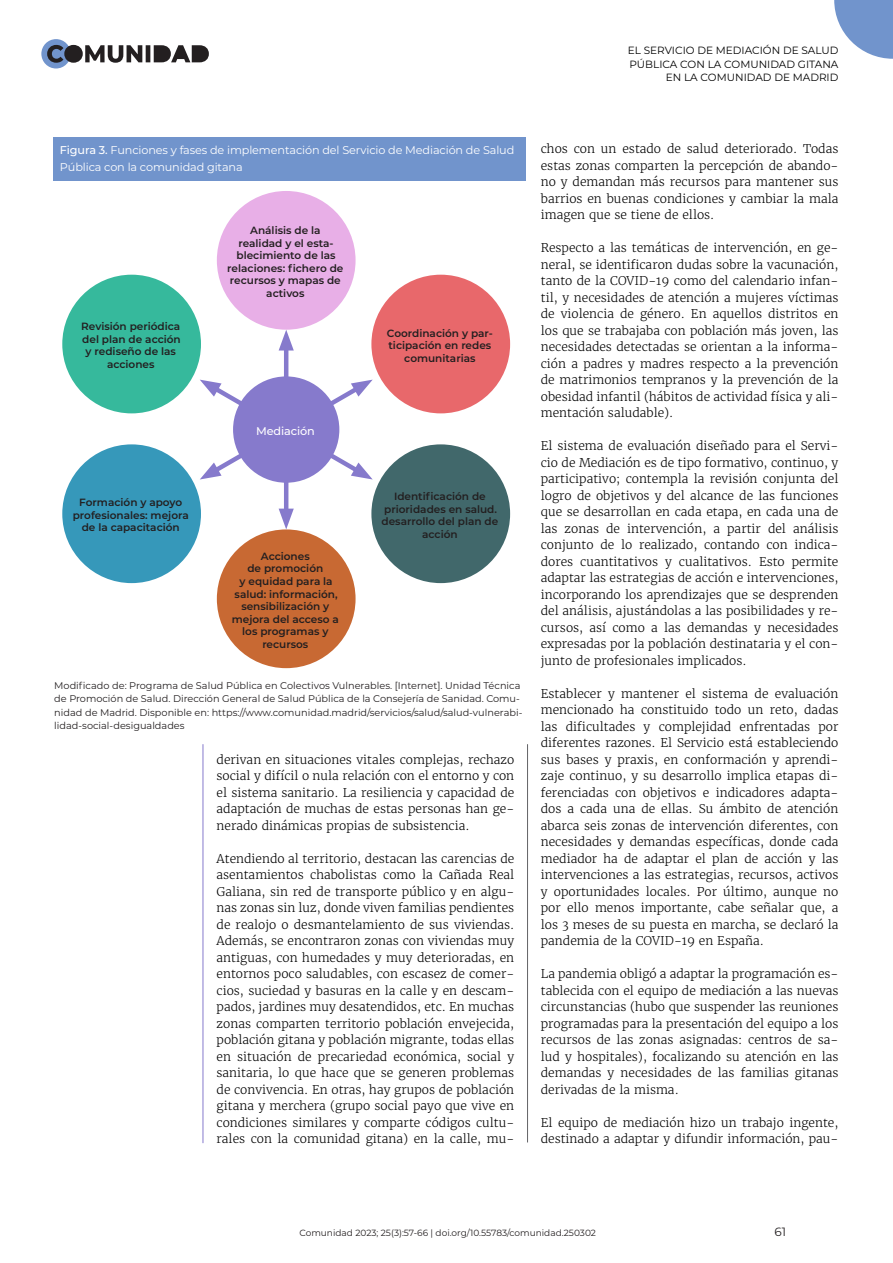
<style>
.page{position:relative;width:893px;height:1263px;background:#fff}
.page>*{position:absolute;margin:0;border:0;box-sizing:border-box;transform-origin:0 0}
.Texto{font:300 12px/16.5px "Merriweather";color:#000;text-align:justify}
.t1{font:12px "Montserrat";color:#231f20}
.titol_fig{font:11.25px/16.5px "Montserrat";letter-spacing:-.01em;color:#fff}
.titol_fig-2{font:500 11.25px "Montserrat";letter-spacing:-.01em;color:#fff}
.tabla_subtitol{font:600 10.5px/12.6px "Montserrat";color:#231f20;text-align:center}
.Variable1{font:10.5px/13.5px "Montserrat";color:#000;text-align:right}
.Taules_-_pies{font:9.75px/13.5px "Montserrat";color:#231f20}
.t2{font:9px "Montserrat";color:#231f20}
.s1{font-weight:500}
</style>
<div class="page">
<hr style="left:203px;top:744px;width:1px;height:399px;background:#867acc">
<hr style="left:527px;top:744px;width:1px;height:398px;background:#636366">
<div style="left:41px;top:39px;width:30px;height:29px;background:#7194cc;border-radius:50%"></div>
<svg style="left:47px;top:45px;width:162px;height:18px"></svg>
<svg style="left:834px;top:0;width:59px;height:59px"></svg>
<div style="left:54px;top:137px;width:471px;height:44px;background:#7194cc"></div>
<div style="left:217px;top:191px;width:139px;height:139px;background:#e8afe7;border-radius:50%"></div>
<div style="left:217px;top:529px;width:139px;height:139px;background:#c86933;border-radius:50%"></div>
<div style="left:371px;top:444px;width:139px;height:139px;background:#41686b;border-radius:50%"></div>
<div style="left:62px;top:444px;width:139px;height:139px;background:#3698ba;border-radius:50%"></div>
<div style="left:371px;top:275px;width:139px;height:138px;background:#e8686b;border-radius:50%"></div>
<div style="left:62px;top:275px;width:139px;height:138px;background:#36b99c;border-radius:50%"></div>
<hr style="left:284px;top:342px;width:4px;height:175px;background:#867acc">
<svg style="left:279px;top:330px;width:15px;height:20px"></svg>
<svg style="left:279px;top:509px;width:15px;height:20px"></svg>
<svg style="left:200px;top:380px;width:173px;height:99px"></svg>
<div style="left:233px;top:376px;width:106px;height:107px;background:#867acc;border-radius:50%"></div>
<p class="Variable1" style="left:628px;top:43px;width:212px">EL SERVICIO DE MEDIACIÓN DE SALUD<br>PÚBLICA CON LA COMUNIDAD GITANA<br>EN LA COMUNIDAD DE MADRID</p>
<p class="titol_fig" style="left:60px;top:142px;width:456px"><span class="s1">Figura 3.</span> Funciones y fases de implementación del Servicio de Mediación de Salud<br>Pública con la comunidad gitana</p>
<p class="tabla_subtitol" style="left:81px;top:320px;width:101px">Revisión periódica del plan de acción y rediseño de las acciones</p>
<p class="tabla_subtitol" style="left:73px;top:496px;width:118px">Formación y apoyo profesionales: mejora de la capacitación</p>
<p class="tabla_subtitol" style="left:227px;top:223px;width:118px">Análisis de la realidad y el esta&shy;blecimiento de las relaciones: fichero de recursos y mapas de activos</p>
<p class="titol_fig-2" style="left:256px;top:423px;width:60px">Mediación</p>
<p class="tabla_subtitol" style="left:232px;top:549px;width:109px">Acciones<br>de promoción<br>y equidad para la salud: información, sensibilización y mejora del acceso a los programas y recursos</p>
<p class="tabla_subtitol" style="left:387px;top:326px;width:107px">Coordinación y par&shy;ticipación en redes comunitarias</p>
<p class="tabla_subtitol" style="left:381px;top:489px;width:118px">Identificación de prioridades en salud. desarrollo del plan de acción</p>
<p class="Taules_-_pies" style="left:54px;top:678px;width:470px">Modificado de: Programa de Salud Pública en Colectivos Vulnerables. [Internet]. Unidad Técnica de Promoción de Salud. Dirección General de Salud Pública de la Consejería de Sanidad. Comu&shy;nidad de Madrid. Disponible en: https://www.comunidad.madrid/servicios/salud/salud-vulnerabi&shy;lidad-social-desigualdades</p>
<p class="Texto" style="left:217px;top:751px;width:299px">derivan en situaciones vitales complejas, rechazo social y difícil o nula relación con el entorno y con el sistema sanitario. La resiliencia y capacidad de adaptación de muchas de estas personas han ge&shy;nerado dinámicas propias de subsistencia.</p>
<p class="Texto" style="left:217px;top:850px;width:299px">Atendiendo al territorio, destacan las carencias de asentamientos chabolistas como la Cañada Real Galiana, sin red de transporte público y en algu&shy;nas zonas sin luz, donde viven familias pendientes de realojo o desmantelamiento de sus viviendas.<br>Además, se encontraron zonas con viviendas muy antiguas, con humedades y muy deterioradas, en entornos poco saludables, con escasez de comer&shy;cios, suciedad y basuras en la calle y en descam&shy;pados, jardines muy desatendidos, etc. En muchas zonas comparten territorio población envejecida, población gitana y población migrante, todas ellas en situación de precariedad económica, social y sanitaria, lo que hace que se generen problemas de convivencia. En otras, hay grupos de población gitana y merchera (grupo social payo que vive en condiciones similares y comparte códigos cultu&shy;rales con la comunidad gitana) en la calle, mu-</p>
<p class="Texto" style="left:541px;top:140px;width:299px">chos con un estado de salud deteriorado. Todas estas zonas comparten la percepción de abando&shy;no y demandan más recursos para mantener sus barrios en buenas condiciones y cambiar la mala imagen que se tiene de ellos.</p>
<p class="Texto" style="left:541px;top:239px;width:299px">Respecto a las temáticas de intervención, en ge&shy;neral, se identificaron dudas sobre la vacunación, tanto de la COVID-19 como del calendario infan&shy;til, y necesidades de atención a mujeres víctimas de violencia de género. En aquellos distritos en los que se trabajaba con población más joven, las necesidades detectadas se orientan a la informa&shy;ción a padres y madres respecto a la prevención de matrimonios tempranos y la prevención de la obesidad infantil (hábitos de actividad física y ali&shy;mentación saludable).</p>
<p class="Texto" style="left:541px;top:437px;width:299px">El sistema de evaluación diseñado para el Servi&shy;cio de Mediación es de tipo formativo, continuo, y participativo; contempla la revisión conjunta del logro de objetivos y del alcance de las funciones que se desarrollan en cada etapa, en cada una de las zonas de intervención, a partir del análisis conjunto de lo realizado, contando con indica&shy;dores cuantitativos y cualitativos. Esto permite adaptar las estrategias de acción e intervenciones, incorporando los aprendizajes que se desprenden del análisis, ajustándolas a las posibilidades y re&shy;cursos, así como a las demandas y necesidades expresadas por la población destinataria y el con&shy;junto de profesionales implicados.</p>
<p class="Texto" style="left:541px;top:685px;width:299px">Establecer y mantener el sistema de evaluación mencionado ha constituido todo un reto, dadas las dificultades y complejidad enfrentadas por diferentes razones. El Servicio está estableciendo sus bases y praxis, en conformación y aprendi&shy;zaje continuo, y su desarrollo implica etapas di&shy;ferenciadas con objetivos e indicadores adapta&shy;dos a cada una de ellas. Su ámbito de atención abarca seis zonas de intervención diferentes, con necesidades y demandas específicas, donde cada mediador ha de adaptar el plan de acción y las intervenciones a las estrategias, recursos, activos y oportunidades locales. Por último, aunque no por ello menos importante, cabe señalar que, a los 3 meses de su puesta en marcha, se declaró la pandemia de la COVID-19 en España.</p>
<p class="Texto" style="left:541px;top:965px;width:299px">La pandemia obligó a adaptar la programación es&shy;tablecida con el equipo de mediación a las nuevas circunstancias (hubo que suspender las reuniones programadas para la presentación del equipo a los recursos de las zonas asignadas: centros de sa&shy;lud y hospitales), focalizando su atención en las demandas y necesidades de las familias gitanas derivadas de la misma.</p>
<p class="Texto" style="left:541px;top:1114px;width:299px">El equipo de mediación hizo un trabajo ingente, destinado a adaptar y difundir información, pau-</p>
<p class="t2" style="left:299px;top:1226px;width:298px">Comunidad 2023; 25(3):57-66 | doi.org/10.55783/comunidad.250302</p>
<p class="t1" style="left:774px;top:1223px;width:13px">61</p>
</div>
